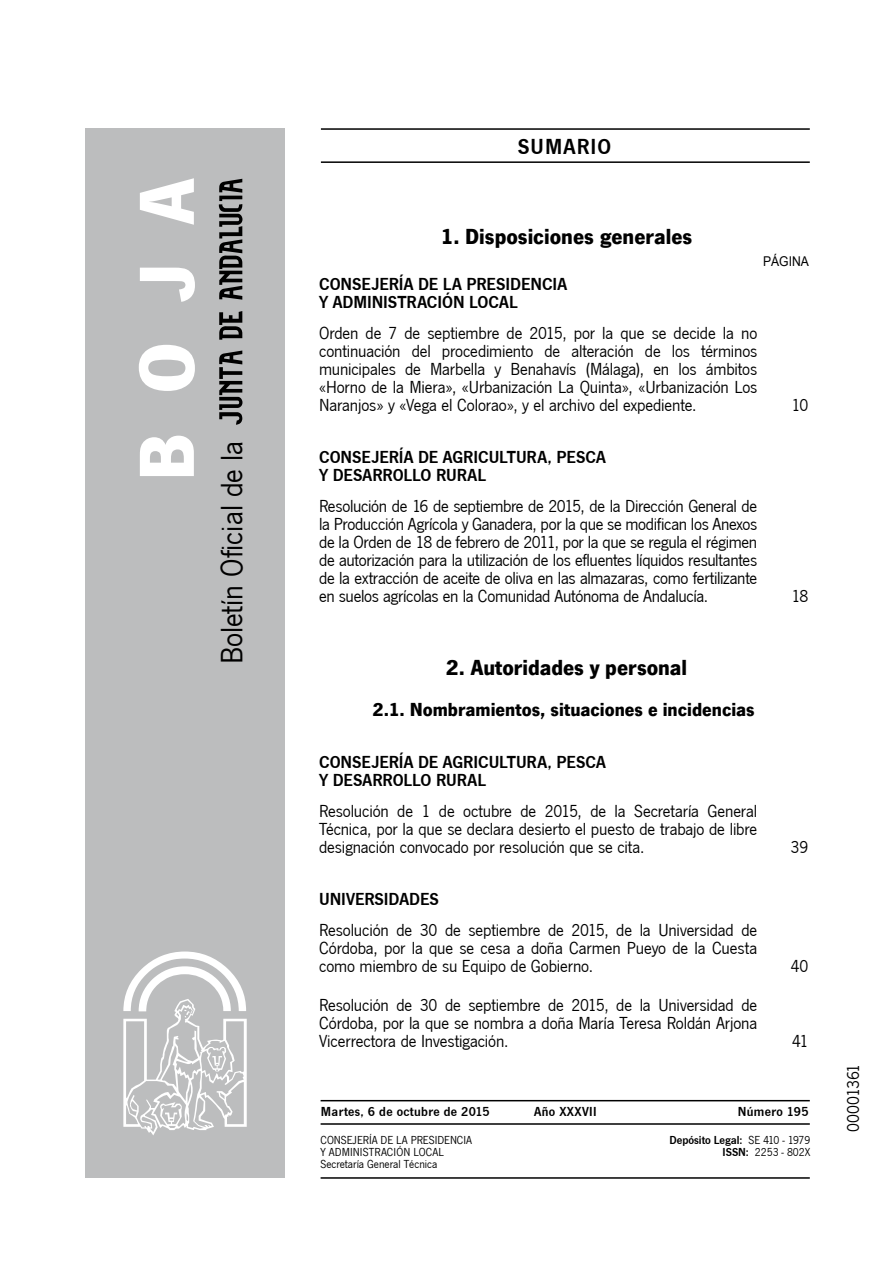
<style>
.page{position:relative;width:893px;height:1263px;background:#fff}
.page>*{position:absolute;margin:0;border:0;box-sizing:border-box;transform-origin:0 0}
.t1{font:700 81px "News Got T";color:#fff}
.t2{font:31.95px "News Got T";color:#000}
.t3{font:700 22.5px "News Got T";color:#000}
.t4{font:600 22.5px "News Got T";letter-spacing:.05em;color:#000}
.t5{font:700 19.5px "News Got T";color:#000}
.t6{font:18px/18px "News Got T";letter-spacing:-.01em;color:#000;text-align:justify}
.t7{font:600 18px/18px "News Got T";color:#000}
.t8{font:600 13.5px "News Got T";letter-spacing:.025em;color:#000}
.t9{font:13.5px "Arial";color:#000;scale:.9 1}
.t10{font:12px/12px "News Got T";color:#000}
.t11{font:600 12px/12px "News Got T";color:#000;text-align:right}
.s1{font-weight:400}
</style>
<div class="page">
<hr style="left:321px;top:128px;width:488px;height:2px;background:#000">
<hr style="left:321px;top:161px;width:488px;height:2px;background:#000">
<div style="left:85px;top:128px;width:200px;height:1050px;background:#bcbdbe"></div>
<svg style="left:219px;top:351px;width:23px;height:74px"></svg>
<svg style="left:219px;top:311px;width:23px;height:29px"></svg>
<svg style="left:219px;top:179px;width:23px;height:121px"></svg>
<svg style="left:123px;top:952px;width:124px;height:183px"></svg>
<hr style="left:320px;top:1100px;width:489px;height:1px;background:#000">
<hr style="left:320px;top:1177px;width:489px;height:2px;background:#000">
<hr style="left:320px;top:1123px;width:489px;height:2px;background:#000">
<h1 class="t1" style="left:119px;top:481px;width:305px;rotate:-90deg">BOJA</h1>
<h2 class="t2" style="left:214px;top:664px;width:225px;rotate:-90deg">Boletín Oficial de la</h2>
<p class="t4" style="left:517px;top:134px;width:95px">SUMARIO</p>
<p class="t3" style="left:440px;top:223px;width:253px">1. Disposiciones generales</p>
<p class="t9" style="left:763px;top:252px;width:53px">PÁGINA</p>
<p class="t7" style="left:319px;top:275px;width:222px">CONSEJERÍA DE LA PRESIDENCIA<br>Y ADMINIS</p>
<p class="t7" style="left:397px;top:293px;width:19px">TRACI</p>
<p class="t7" style="left:442px;top:293px;width:47px">ÓN LOCAL</p>
<p class="t6" style="left:319px;top:324px;width:439px">Orden de 7 de septiembre de 2015, por la que se decide la no continuación del procedimiento de alteración de los términos municipales de Marbella y Benahavís (Málaga), en los ámbitos «Horno de la Miera», «Urbanización La Quinta», «Urbanización Los Naranjos» y «Vega el Colorao», y el archivo del expediente.</p>
<p class="t7" style="left:319px;top:448px;width:154px">CONSEJERÍA DE AGRICUL</p>
<p class="t7" style="left:507px;top:448px;width:81px">TURA, PESCA</p>
<p class="t7" style="left:319px;top:466px;width:45px">Y DESARROLLO</p>
<p class="t7" style="left:436px;top:466px;width:21px">RURAL</p>
<p class="t6" style="left:319px;top:497px;width:439px">Resolución de 16 de septiembre de 2015, de la Dirección General de la Producción Agrícola y Ganadera, por la que se modifican los Anexos de la Orden de 18 de febrero de 2011, por la que se regula el régimen de autorización para la utilización de los efluentes líquidos resultantes de la extracción de aceite de oliva en las almazaras, como fertilizante en suelos agrícolas en la Comunidad Autónoma de Andalucía.</p>
<p class="t3" style="left:446px;top:655px;width:243px">2. Autoridades y personal</p>
<p class="t5" style="left:372px;top:698px;width:384px">2.1. Nombramientos, situaciones e incidencias</p>
<p class="t7" style="left:319px;top:753px;width:154px">CONSEJERÍA DE AGRICUL</p>
<p class="t7" style="left:507px;top:753px;width:81px">TURA, PESCA</p>
<p class="t7" style="left:319px;top:771px;width:45px">Y DESARROLLO</p>
<p class="t7" style="left:436px;top:771px;width:21px">RURAL</p>
<p class="t6" style="left:319px;top:802px;width:439px">Resolución de 1 de octubre de 2015, de la Secretaría General Técnica, por la que se declara desierto el puesto de trabajo de libre designación convocado por resolución que se cita.</p>
<p class="t7" style="left:319px;top:890px;width:56px">UNIVERSIDAD</p>
<p class="t7" style="left:420px;top:890px;width:18px">ES</p>
<p class="t6" style="left:319px;top:921px;width:439px">Resolución de 30 de septiembre de 2015, de la Universidad de Córdoba, por la que se cesa a doña Carmen Pueyo de la Cuesta como miembro de su Equipo de Gobierno.</p>
<p class="t6" style="left:319px;top:996px;width:439px">Resolución de 30 de septiembre de 2015, de la Universidad de Córdoba, por la que se nombra a doña María Teresa Roldán Arjona Vicerrectora de Investigación.</p>
<p class="t6" style="left:791px;top:396px;width:18px">10</p>
<p class="t6" style="left:791px;top:587px;width:18px">18</p>
<p class="t6" style="left:790px;top:838px;width:19px">39</p>
<p class="t6" style="left:790px;top:957px;width:19px">40</p>
<p class="t6" style="left:792px;top:1032px;width:18px">41</p>
<p class="t8" style="left:321px;top:1104px;width:170px">MARTES, 6 DE OCTUBRE DE 2015</p>
<p class="t8" style="left:534px;top:1104px;width:64px">AÑO XXXVII</p>
<p class="t8" style="left:737px;top:1104px;width:72px">NÚMERO 195</p>
<p class="t10" style="left:320px;top:1134px;width:153px">CONSEJERÍA DE LA PRESIDENCIA<br>Y ADMINISTRACIÓN LOCAL<br>Secretaría General Técnica</p>
<p class="t11" style="left:669px;top:1134px;width:142px">DEPÓSITO LEGAL: <span class="s1">SE 410 - 1979<br></span>ISSN: <span class="s1">2253 - 802X</span></p>
<p class="t6" style="left:844px;top:1132px;width:70px;rotate:-90deg">00001361</p>
</div>
